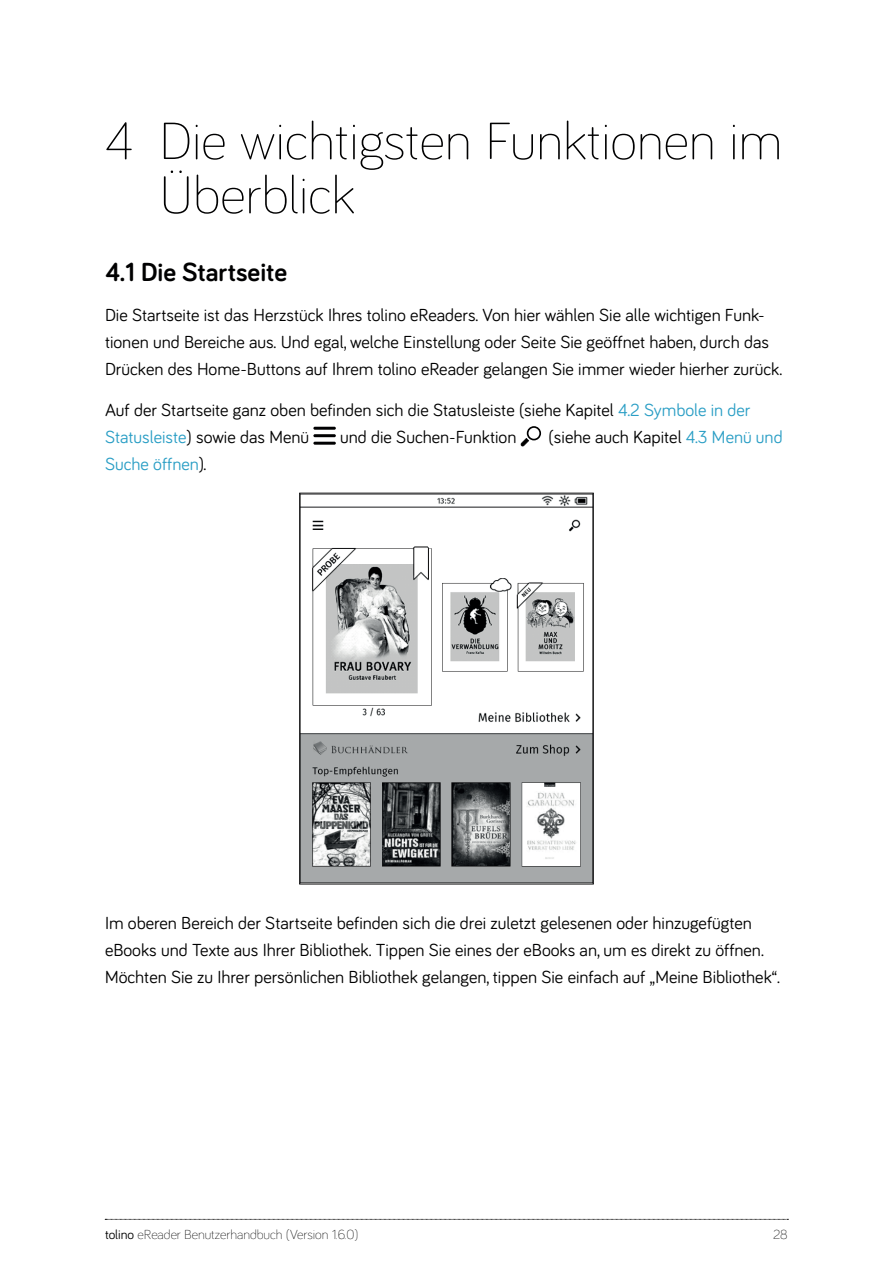
<style>
.page{position:relative;width:893px;height:1263px;background:#fff}
.page>*{position:absolute;margin:0;border:0;box-sizing:border-box;transform-origin:0 0}
.t1{font:300 54px/54px "Bariol";color:#000001}
.t2{font:700 27px "Bariol";color:#000001}
.t3{font:18px/27px "Bariol";color:#000001}
.t4{font:18px "Bariol";color:#2a9ec5}
.t5{font:300 13.5px "Bariol";color:#000001}
.s1{color:#2a9ec5}
.s2{color:#000001}
.s3{font-weight:400}
</style>
<div class="page">
<svg style="left:105px;top:1219px;width:683px;height:1px"></svg>
<hr style="left:313px;top:434px;width:23px;height:3px;background:#000001">
<hr style="left:313px;top:442px;width:23px;height:3px;background:#000001">
<hr style="left:313px;top:427px;width:23px;height:3px;background:#000001">
<svg style="left:520px;top:426px;width:21px;height:20px"></svg>
<img style="left:301px;top:495px;width:291px;height:387px">
<div style="left:299px;top:493px;width:295px;height:391px;border:1px solid #000001"></div>
<h1 class="t1" style="left:159px;top:111px;width:625px;text-indent:-54px">4 Die wichtigsten Funktionen im<br>Überblick</h1>
<h2 class="t2" style="left:105px;top:253px;width:184px">4.1 Die Startseite</h2>
<p class="t3" style="left:105px;top:301px;width:679px">Die Startseite ist das Herzstück Ihres tolino eReaders. Von hier wählen Sie alle wichtigen Funk&shy;tionen und Bereiche aus. Und egal, welche Einstellung oder Seite Sie geöffnet haben, durch das<br>Drücken des Home-Buttons auf Ihrem tolino eReader gelangen Sie immer wieder hierher zurück.</p>
<p class="t3" style="left:105px;top:395px;width:647px">Auf der Startseite ganz oben befinden sich die Statusleiste (siehe Kapitel <span class="s1">4.2 Symbole in der<br>Statusleiste</span>) sowie das Menü</p>
<p class="t3" style="left:340px;top:422px;width:178px">und die Suchen-Funktion</p>
<p class="t3" style="left:549px;top:422px;width:236px">(siehe auch Kapitel <span class="s1">4.3 Menü und</span></p>
<p class="t4" style="left:105px;top:451px;width:103px">Suche öffnen<span class="s2">).</span></p>
<p class="t3" style="left:105px;top:908px;width:676px">Im oberen Bereich der Startseite befinden sich die drei zuletzt gelesenen oder hinzugefügten eBooks und Texte aus Ihrer Bibliothek. Tippen Sie eines der eBooks an, um es direkt zu öffnen.<br>Möchten Sie zu Ihrer persönlichen Bibliothek gelangen, tippen Sie einfach auf „Meine Bibliothek“.</p>
<p class="t5" style="left:105px;top:1225px;width:255px"><span class="s3">tolino</span> eReader Benutzerhandbuch (Version 1.6.0)</p>
<p class="t5" style="left:773px;top:1225px;width:16px">28</p>
</div>
